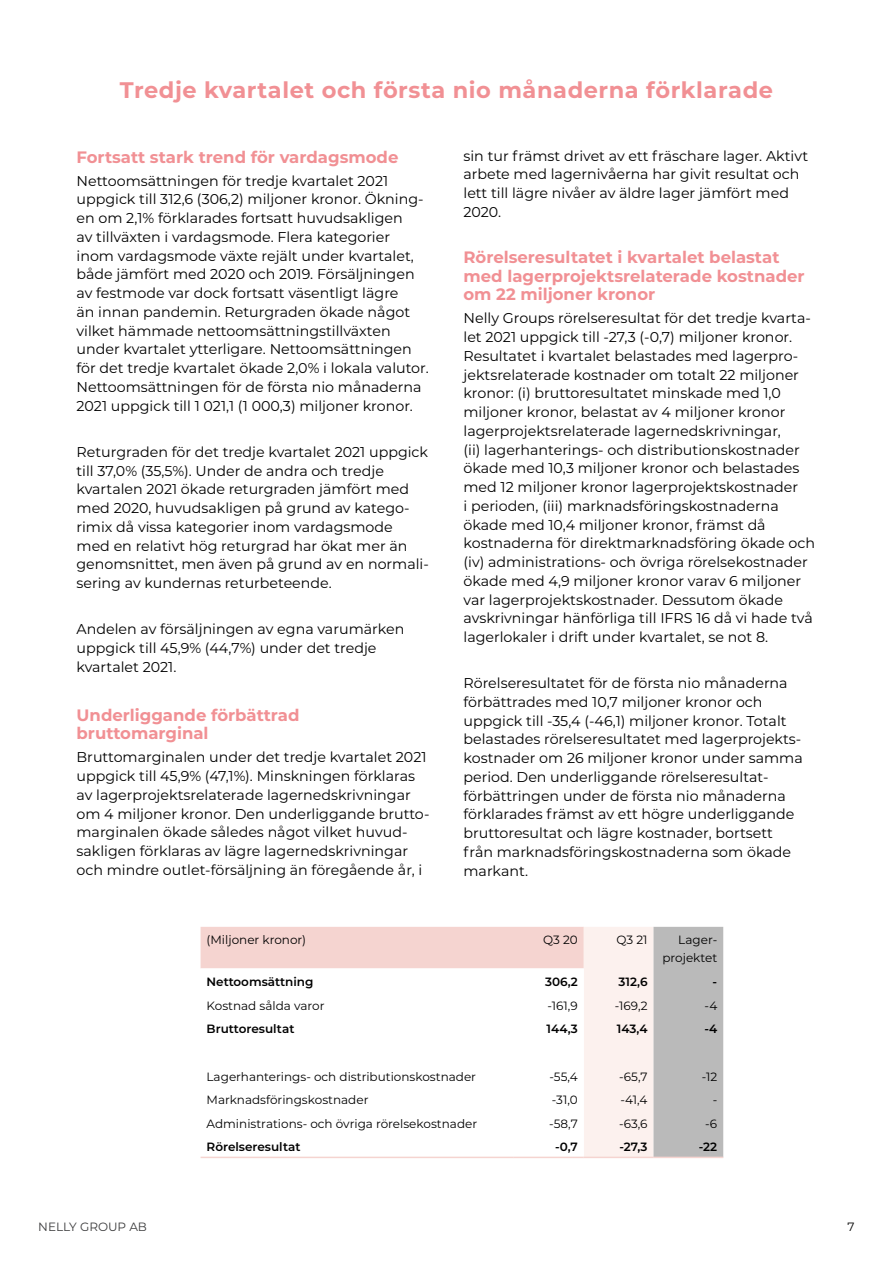
<style>
.page{position:relative;width:893px;height:1263px;background:#fff}
.page>*{position:absolute;margin:0;border:0;box-sizing:border-box;transform-origin:0 0}
.t1{font:700 22.5px "Montserrat";letter-spacing:.025em;color:#f19094}
.t2{font:700 16.5px/18.8px "Montserrat";color:#f19094}
.t3{font:14.25px/18.8px "Montserrat";color:#000}
.t4{font:12px/18px "Montserrat";color:#000;text-align:right}
.t5{font:600 12px "Montserrat";color:#000}
.t6{font:12px "Montserrat";color:#3b3b3c}
</style>
<div class="page">
<svg style="left:201px;top:927px;width:522px;height:230px;background:#e3d5d2"></svg>
<svg style="left:201px;top:968px;width:383px;height:189px"></svg>
<hr style="left:201px;top:1157px;width:313px;height:1px;background:#f5d4d0">
<hr style="left:514px;top:1157px;width:70px;height:1px;background:#f5d4d0">
<hr style="left:584px;top:1157px;width:69px;height:1px;background:#f5d4d0">
<hr style="left:653px;top:1157px;width:70px;height:1px;background:#f5d4d0">
<h1 class="t1" style="left:120px;top:74px;width:655px">Tredje kvartalet och första nio månaderna förklarade</h1>
<p class="t2" style="left:77px;top:147px;width:323px">Fortsatt stark trend för vardagsmode</p>
<p class="t3" style="left:77px;top:171px;width:354px">Nettoomsättningen för tredje kvartalet 2021 uppgick till 312,6 (306,2) miljoner kronor. Ökning&shy;en om 2,1% förklarades fortsatt huvudsakligen<br>av tillväxten i vardagsmode. Flera kategorier inom vardagsmode växte rejält under kvartalet, både jämfört med 2020 och 2019. Försäljningen av festmode var dock fortsatt väsentligt lägre<br>än innan pandemin. Returgraden ökade något vilket hämmade nettoomsättningstillväxten under kvartalet ytterligare. Nettoomsättningen för det tredje kvartalet ökade 2,0% i lokala valutor.<br>Nettoomsättningen för de första nio månaderna 2021 uppgick till 1 021,1 (1 000,3) miljoner kronor.</p>
<p class="t3" style="left:77px;top:442px;width:354px">Returgraden för det tredje kvartalet 2021 uppgick till 37,0% (35,5%). Under de andra och tredje kvartalen 2021 ökade returgraden jämfört med med 2020, huvudsakligen på grund av katego&shy;rimix då vissa kategorier inom vardagsmode med en relativt hög returgrad har ökat mer än genomsnittet, men även på grund av en normali&shy;sering av kundernas returbeteende.</p>
<p class="t3" style="left:77px;top:619px;width:329px">Andelen av försäljningen av egna varumärken uppgick till 45,9% (44,7%) under det tredje kvartalet 2021.</p>
<p class="t2" style="left:77px;top:704px;width:224px">Underliggande förbättrad bruttomarginal</p>
<p class="t3" style="left:77px;top:747px;width:354px">Bruttomarginalen under det tredje kvartalet 2021 uppgick till 45,9% (47,1%). Minskningen förklaras av lagerprojektsrelaterade lagernedskrivningar om 4 miljoner kronor. Den underliggande brutto&shy;marginalen ökade således något vilket huvud&shy;sakligen förklaras av lägre lagernedskrivningar och mindre outlet-försäljning än föregående år, i</p>
<p class="t3" style="left:463px;top:146px;width:346px">sin tur främst drivet av ett fräschare lager. Aktivt arbete med lagernivåerna har givit resultat och lett till lägre nivåer av äldre lager jämfört med 2020.</p>
<p class="t2" style="left:463px;top:247px;width:343px">Rörelseresultatet i kvartalet belastat med lagerprojektsrelaterade kostnader om 22 miljoner kronor</p>
<p class="t3" style="left:463px;top:308px;width:353px">Nelly Groups rörelseresultat för det tredje kvarta&shy;let 2021 uppgick till -27,3 (-0,7) miljoner kronor.<br>Resultatet i kvartalet belastades med lagerpro&shy;jektsrelaterade kostnader om totalt 22 miljoner kronor: (i) bruttoresultatet minskade med 1,0 miljoner kronor, belastat av 4 miljoner kronor lagerprojektsrelaterade lagernedskrivningar,<br>(ii) lagerhanterings- och distributionskostnader ökade med 10,3 miljoner kronor och belastades med 12 miljoner kronor lagerprojektskostnader<br>i perioden, (iii) marknadsföringskostnaderna ökade med 10,4 miljoner kronor, främst då kostnaderna för direktmarknadsföring ökade och (iv) administrations- och övriga rörelsekostnader ökade med 4,9 miljoner kronor varav 6 miljoner var lagerprojektskostnader. Dessutom ökade avskrivningar hänförliga till IFRS 16 då vi hade två lagerlokaler i drift under kvartalet, se not 8.</p>
<p class="t3" style="left:463px;top:673px;width:341px">Rörelseresultatet för de första nio månaderna förbättrades med 10,7 miljoner kronor och uppgick till -35,4 (-46,1) miljoner kronor. Totalt belastades rörelseresultatet med lagerprojekts&shy;kostnader om 26 miljoner kronor under samma period. Den underliggande rörelseresultat&shy;förbättringen under de första nio månaderna förklarades främst av ett högre underliggande bruttoresultat och lägre kostnader, bortsett från marknadsföringskostnaderna som ökade markant.</p>
<p class="t4" style="left:207px;top:931px;width:101px">(Miljoner kronor)</p>
<p class="t4" style="left:543px;top:931px;width:36px">Q3 20</p>
<p class="t4" style="left:616px;top:931px;width:32px">Q3 21</p>
<p class="t4" style="left:662px;top:931px;width:56px">Lager&shy;projektet</p>
<p class="t5" style="left:207px;top:973px;width:108px">Nettoomsättning</p>
<p class="t5" style="left:545px;top:973px;width:34px">306,2</p>
<p class="t5" style="left:618px;top:973px;width:30px">312,6</p>
<p class="t5" style="left:713px;top:973px;width:6px">-</p>
<p class="t4" style="left:207px;top:996px;width:119px">Kostnad sålda varor</p>
<p class="t4" style="left:548px;top:996px;width:32px">-161,9</p>
<p class="t4" style="left:615px;top:996px;width:34px">-169,2</p>
<p class="t4" style="left:705px;top:996px;width:14px">-4</p>
<p class="t5" style="left:207px;top:1020px;width:89px">Bruttoresultat</p>
<p class="t5" style="left:547px;top:1020px;width:33px">144,3</p>
<p class="t5" style="left:617px;top:1020px;width:32px">143,4</p>
<p class="t5" style="left:704px;top:1020px;width:14px">-4</p>
<p class="t4" style="left:207px;top:1067px;width:271px">Lagerhanterings- och distributionskostnader</p>
<p class="t4" style="left:549px;top:1067px;width:30px">-55,4</p>
<p class="t4" style="left:619px;top:1067px;width:30px">-65,7</p>
<p class="t4" style="left:702px;top:1067px;width:17px">-12</p>
<p class="t4" style="left:207px;top:1090px;width:163px">Marknadsföringskostnader</p>
<p class="t4" style="left:552px;top:1090px;width:27px">-31,0</p>
<p class="t4" style="left:621px;top:1090px;width:28px">-41,4</p>
<p class="t4" style="left:713px;top:1090px;width:6px">-</p>
<p class="t4" style="left:207px;top:1114px;width:272px">Administrations- och övriga rörelsekostnader</p>
<p class="t4" style="left:549px;top:1114px;width:30px">-58,7</p>
<p class="t4" style="left:619px;top:1114px;width:30px">-63,6</p>
<p class="t4" style="left:705px;top:1114px;width:13px">-6</p>
<p class="t5" style="left:207px;top:1138px;width:95px">Rörelseresultat</p>
<p class="t5" style="left:555px;top:1138px;width:24px">-0,7</p>
<p class="t5" style="left:619px;top:1138px;width:30px">-27,3</p>
<p class="t5" style="left:699px;top:1138px;width:20px">-22</p>
<p class="t6" style="left:38px;top:1218px;width:110px">NELLY GROUP AB</p>
<p class="t4" style="left:848px;top:1217px;width:9px">7</p>
</div>
